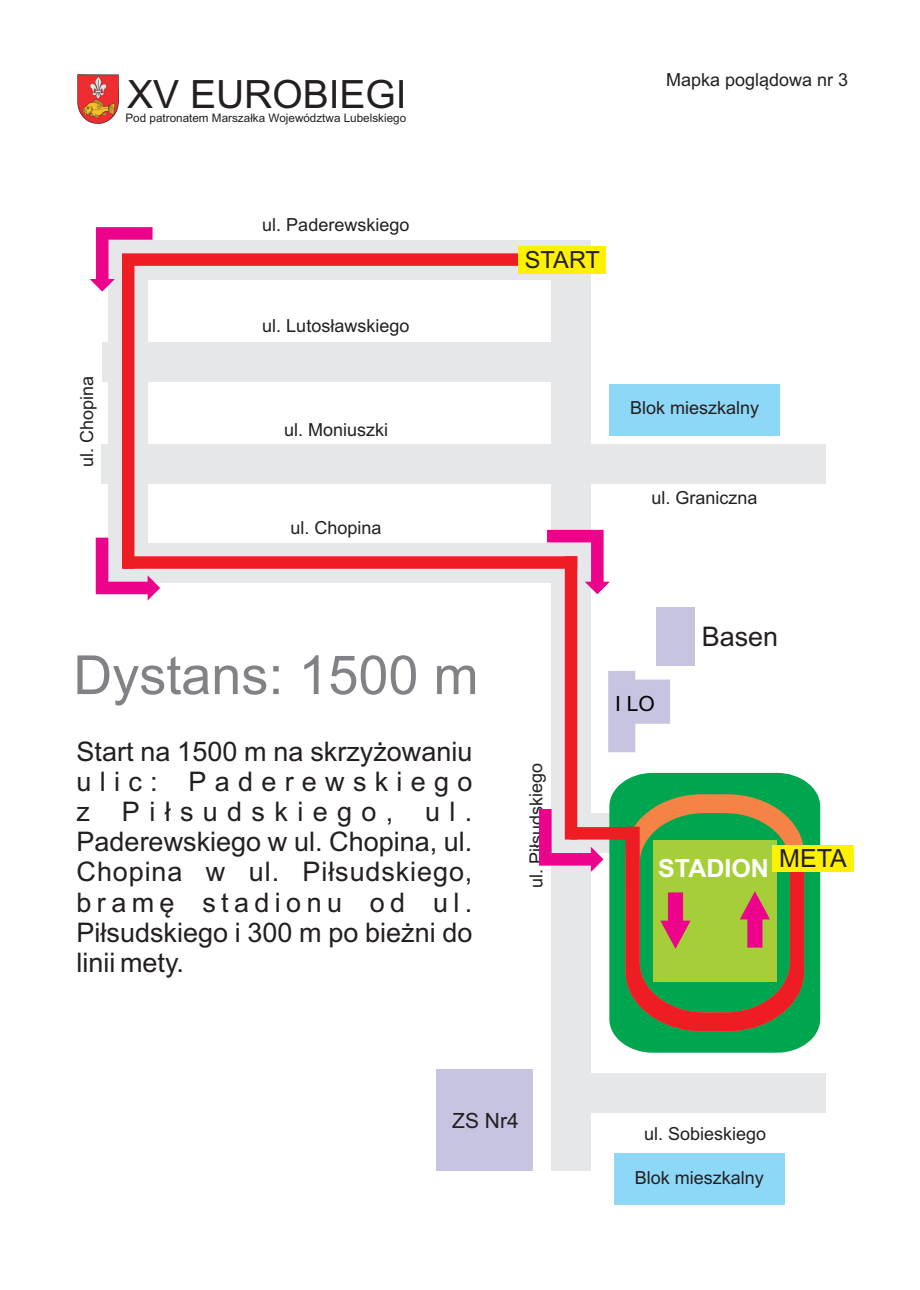
<style>
.page{position:relative;width:920px;height:1290px;background:#fff}
.page>*{position:absolute;margin:0;border:0;box-sizing:border-box;transform-origin:0 0}
.t1{font:54px "Arial";color:#808285}
.t2{font:39px "Arial";color:#231f20}
.t3{font:27px/30.2px "Arial";color:#231f20;text-align:justify}
.t4{font:700 25.05px "Arial";color:#fff}
.t5{font:25.05px "Arial";color:#231f20}
.t6{font:23.55px "Arial";letter-spacing:-.01em;color:#231f20}
.t7{font:21px "Arial";color:#231f20}
.t8{font:21px "Arial";color:#000}
.t9{font:18px "Arial";color:#231f20}
.t10{font:11.7px "Arial";color:#231f20}
</style>
<div class="page">
<div style="left:551px;top:261px;width:40px;height:910px;background:#e6e7e9"></div>
<div style="left:583px;top:1073px;width:243px;height:40px;background:#e6e7e9"></div>
<svg style="left:612px;top:780px;width:208px;height:273px;background:#19ac5e"></svg>
<div style="left:437px;top:1069px;width:96px;height:102px;background:#c6c4e1"></div>
<div style="left:614px;top:1153px;width:170px;height:51px;background:#8dd7f7"></div>
<div style="left:577px;top:444px;width:249px;height:39px;background:#e6e7e9"></div>
<div style="left:772px;top:845px;width:82px;height:26px;background:#fff101"></div>
<img style="left:77px;top:74px;width:42px;height:50px">
<svg style="left:90px;top:227px;width:714px;height:804px"></svg>
<h2 class="t2" style="left:127px;top:79px;width:281px">XV EUROBIEGI</h2>
<p class="t10" style="left:125px;top:113px;width:282px">Pod patronatem Marsza³ka Województwa Lubelskiego</p>
<p class="t9" style="left:262px;top:218px;width:149px">ul. Paderewskiego</p>
<p class="t9" style="left:80px;top:467px;width:93px;rotate:-90deg">ul. Chopina</p>
<p class="t9" style="left:262px;top:319px;width:149px">ul. Lutos³awskiego</p>
<p class="t9" style="left:284px;top:423px;width:106px">ul. Moniuszki</p>
<p class="t9" style="left:290px;top:521px;width:93px">ul. Chopina</p>
<h1 class="t1" style="left:73px;top:655px;width:407px">Dystans: 1500 m</h1>
<p class="t3" style="left:77px;top:739px;width:397px">Start na 1500 m na skrzy¿owaniu ulic: Paderewskiego z Pi³sudskiego, ul.<br>Paderewskiego w ul. Chopina, ul.<br>Chopina w ul. Pi³sudskiego, bramê stadionu od ul.<br>Pi³sudskiego i 300 m po bie¿ni do linii mety.</p>
<p class="t9" style="left:666px;top:73px;width:184px">Mapka pogl¹dowa nr 3</p>
<p class="t6" style="left:525px;top:251px;width:77px">START</p>
<p class="t9" style="left:529px;top:888px;width:127px;rotate:-90deg">ul. i suds ei go</p>
<p class="t9" style="left:529px;top:806px;width:11px;rotate:-90deg">k</p>
<p class="t9" style="left:529px;top:864px;width:22px;rotate:-90deg">P³</p>
<p class="t9" style="left:630px;top:401px;width:131px">Blok mieszkalny</p>
<p class="t9" style="left:651px;top:490px;width:108px">ul. Graniczna</p>
<p class="t8" style="left:615px;top:695px;width:41px">I LO</p>
<p class="t3" style="left:702px;top:624px;width:78px">Basen</p>
<p class="t4" style="left:658px;top:858px;width:112px">STADION</p>
<p class="t5" style="left:779px;top:849px;width:69px">META</p>
<p class="t7" style="left:452px;top:1112px;width:68px">ZS Nr4</p>
<p class="t9" style="left:644px;top:1126px;width:124px">ul. Sobieskiego</p>
<p class="t9" style="left:635px;top:1170px;width:131px">Blok mieszkalny</p>
</div>
